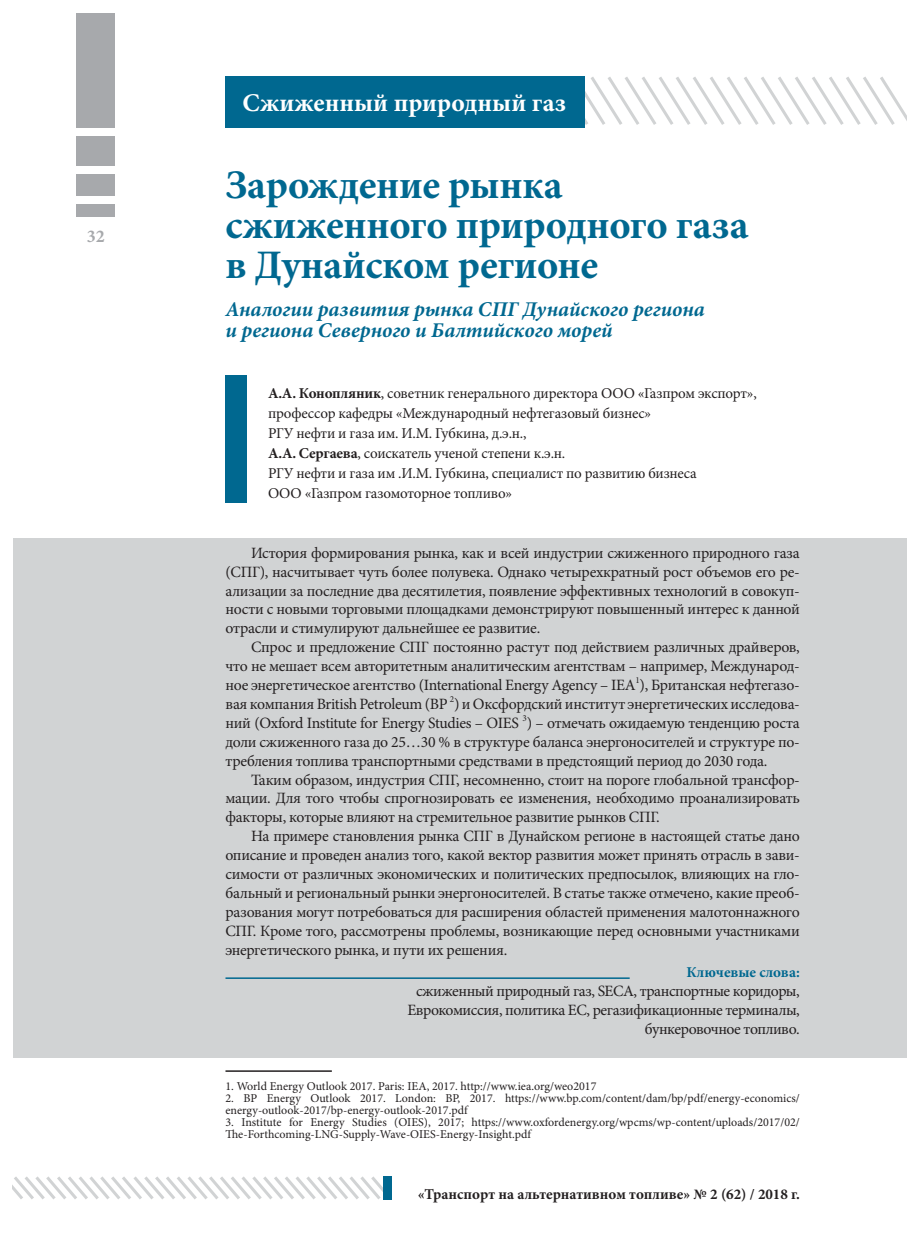
<style>
.page{position:relative;width:919px;height:1259px;background:#fff}
.page>*{position:absolute;margin:0;border:0;box-sizing:border-box;transform-origin:0 0}
.t1{font:700 40.5px/39.9px "Minion Pro";letter-spacing:-.01em;color:#006890}
.t2{font:700 25.5px "Minion Pro";color:#fff}
.t3{font:italic 700 21px/21px "Minion Pro";color:#006890}
.t4{font:700 18px "Minion Pro";color:#a7a9ac}
.t5{font:15.75px/18.9px "Minion Pro";letter-spacing:-.02em;color:#231f20;text-align:justify}
.t6{font:15px/20px "Minion Pro";letter-spacing:-.015em;color:#231f20}
.t7{font:700 15px "Minion Pro";color:#231f20}
.t8{font:700 15px "Minion Pro";color:#006890}
.t9{font:12px/12px "Minion Pro";color:#231f20}
.s1{font-weight:700}
</style>
<div class="page">
<div style="left:77px;top:13px;width:38px;height:115px;background:#a7a9ac"></div>
<div style="left:77px;top:136px;width:38px;height:30px;background:#a7a9ac"></div>
<div style="left:77px;top:174px;width:38px;height:22px;background:#a7a9ac"></div>
<div style="left:77px;top:204px;width:38px;height:13px;background:#a7a9ac"></div>
<svg style="left:12px;top:1176px;width:380px;height:24px"></svg>
<svg style="left:383px;top:76px;width:523px;height:49px"></svg>
<div style="left:225px;top:375px;width:22px;height:127px;background:#006890"></div>
<div style="left:13px;top:537px;width:893px;height:520px;background:#d1d3d4"></div>
<hr style="left:225px;top:977px;width:404px;height:2px;background:#006890">
<div style="left:225px;top:77px;width:360px;height:51px;background:#006890"></div>
<hr style="left:225px;top:1070px;width:107px;height:2px;background:#231f20">
<p class="t4" style="left:87px;top:229px;width:19px">32</p>
<h2 class="t2" style="left:242px;top:93px;width:325px">Сжиженный природный газ</h2>
<h1 class="t1" style="left:225px;top:168px;width:524px">Зарождение рынка сжиженного природного газа в Дунайском регионе</h1>
<h3 class="t3" style="left:225px;top:301px;width:481px">Аналогии развития рынка СПГ Дунайского региона и региона Северного и Балтийского морей</h3>
<p class="t6" style="left:268px;top:384px;width:490px"><span class="s1">А.А. Конопляник</span>, советник генерального директора ООО «Газпром экспорт», профессор кафедры «Международный нефтегазовый бизнес»<br>РГУ нефти и газа им. И.М. Губкина, д.э.н.,<br><span class="s1">А.А. Сергаева</span>, соискатель ученой степени к.э.н.<br>РГУ нефти и газа им .И.М. Губкина, специалист по развитию бизнеса<br>ООО «Газпром газомоторное топливо»</p>
<p class="t5" style="left:225px;top:544px;width:576px;text-indent:26px">История формирования рынка, как и всей индустрии сжиженного природного газа (СПГ), насчитывает чуть более полувека. Однако четырехкратный рост объемов его ре&shy;ализации за последние два десятилетия, появление эффективных технологий в совокуп&shy;ности с новыми торговыми площадками демонстрируют повышенный интерес к данной отрасли и стимулируют дальнейшее ее развитие.</p>
<p class="t5" style="left:225px;top:639px;width:576px;text-indent:26px">Спрос и предложение СПГ постоянно растут под действием различных драйверов, что не мешает всем авторитетным аналитическим агентствам – например, Международ&shy;ное энергетическое агентство (International Energy Agency – IEA<sup>1</sup>), Британская нефтегазо&shy;вая компания British Petroleum (BP <sup>2</sup>) и Оксфордский институт энергетических исследова&shy;ний (Oxford Institute for Energy Studies – OIES <sup>3</sup>) – отмечать ожидаемую тенденцию роста доли сжиженного газа до 25…30 % в структуре баланса энергоносителей и структуре по&shy;требления топлива транспортными средствами в предстоящий период до 2030 года.</p>
<p class="t5" style="left:225px;top:771px;width:576px;text-indent:26px">Таким образом, индустрия СПГ, несомненно, стоит на пороге глобальной трансфор&shy;мации. Для того чтобы спрогнозировать ее изменения, необходимо проанализировать факторы, которые влияют на стремительное развитие рынков СПГ.</p>
<p class="t5" style="left:225px;top:828px;width:576px;text-indent:26px">На примере становления рынка СПГ в Дунайском регионе в настоящей статье дано описание и проведен анализ того, какой вектор развития может принять отрасль в зави&shy;симости от различных экономических и политических предпосылок, влияющих на гло&shy;бальный и региональный рынки энергоносителей. В статье также отмечено, какие преоб&shy;разования могут потребоваться для расширения областей применения малотоннажного СПГ. Кроме того, рассмотрены проблемы, возникающие перед основными участниками энергетического рынка, и пути их решения.</p>
<p class="t8" style="left:686px;top:966px;width:115px">Ключевые слова:</p>
<p class="t5" style="left:407px;top:983px;width:394px;text-align:right">сжиженный природный газ, SECA, транспортные коридоры,<br>Еврокомиссия, политика ЕС, регазификационные терминалы, бункеровочное топливо.</p>
<p class="t9" style="left:225px;top:1081px;width:372px">1. World Energy Outlook 2017. Paris: IEA, 2017. http://www.iea.org/weo2017</p>
<p class="t9" style="left:225px;top:1093px;width:576px">2. BP Energy Outlook 2017. London: BP, 2017. https://www.bp.com/content/dam/bp/pdf/energy-economics/ energy-outlook-2017/bp-energy-outlook-2017.pdf</p>
<p class="t9" style="left:225px;top:1117px;width:576px">3. Institute for Energy Studies (OIES), 2017; https://www.oxfordenergy.org/wpcms/wp-content/uploads/2017/02/<br>The-Forthcoming-LNG-Supply-Wave-OIES-Energy-Insight.pdf</p>
<p class="t7" style="left:418px;top:1188px;width:383px">«Транспорт на альтернативном топливе» № 2 (62) / 2018 г.</p>
</div>
